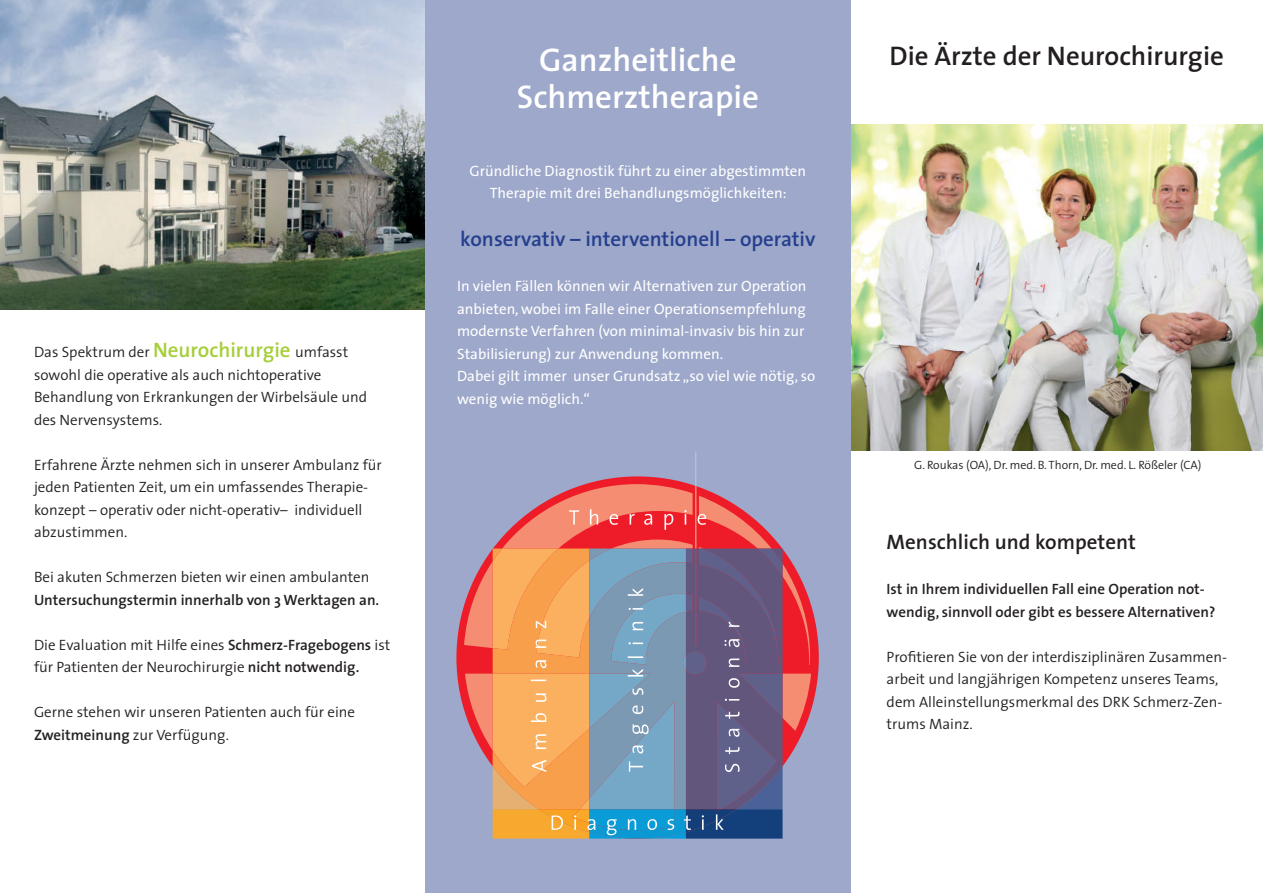
<style>
.page{position:relative;width:1263px;height:893px;background:#fff}
.page>*{position:absolute;margin:0;border:0;box-sizing:border-box;transform-origin:0 0}
.t1{font:600 33px/37.5px "The Sans";color:#fff;text-align:center}
.t2{font:600 27px "The Sans";color:#231f20}
.t3{font:600 21px "The Sans";color:#253f8e}
.t4{font:600 21px "The Sans";color:#231f20}
.t5{font:300 15px/22.5px "The Sans";color:#231f20}
.t6{font:15px/22.5px "The Sans";color:#fff;text-align:center}
.t7{font:600 15px/22.5px "The Sans";color:#231f20}
.t8{font:300 12px "The Sans";color:#231f20}
.s1{font-weight:600;font-size:21px;color:#a6ce39}
.s2{font-weight:600}
</style>
<div class="page">
<img style="left:850px;top:124px;width:413px;height:327px">
<img style="left:0;top:0;width:425px;height:310px">
<div style="left:425px;top:0;width:425px;height:893px;background:#9da8ca"></div>
<svg style="left:465px;top:451px;width:346px;height:388px"></svg>
<p class="t5" style="left:34px;top:340px;width:334px">Das Spektrum der <span class="s1">Neurochirurgie</span> umfasst sowohl die operative als auch nichtoperative Behandlung von Erkrankungen der Wirbelsäule und des Nervensystems.</p>
<p class="t5" style="left:34px;top:453px;width:349px">Erfahrene Ärzte nehmen sich in unserer Ambulanz für jeden Patienten Zeit, um ein umfassendes Therapie&shy;konzept – operativ oder nicht-operativ– individuell abzustimmen.</p>
<p class="t5" style="left:34px;top:565px;width:337px">Bei akuten Schmerzen bieten wir einen ambulanten</p>
<p class="t7" style="left:34px;top:588px;width:347px">Untersuchungstermin innerhalb von 3 Werktagen an.</p>
<p class="t5" style="left:34px;top:633px;width:358px">Die Evaluation mit Hilfe eines <span class="s2">Schmerz-Fragebogens</span> ist für Patienten der Neurochirurgie <span class="s2">nicht notwendig.</span></p>
<p class="t5" style="left:34px;top:700px;width:323px">Gerne stehen wir unseren Patienten auch für eine<br><span class="s2">Zweitmeinung</span> zur Verfügung.</p>
<h1 class="t1" style="left:517px;top:40px;width:244px">Ganzheitliche<br>Schmerztherapie</h1>
<p class="t6" style="left:469px;top:159px;width:338px">Gründliche Diagnostik führt zu einer abgestimmten<br>Therapie mit drei Behandlungsmöglichkeiten:</p>
<h3 class="t3" style="left:460px;top:222px;width:357px">konservativ – interventionell – operativ</h3>
<p class="t6" style="left:457px;top:274px;width:360px;text-align:left">In vielen Fällen können wir Alternativen zur Operation anbieten, wobei im Falle einer Operationsempfehlung modernste Verfahren (von minimal-invasiv bis hin zur Stabilisierung) zur Anwendung kommen.<br>Dabei gilt immer unser Grundsatz „so viel wie nötig, so wenig wie möglich.“</p>
<h2 class="t2" style="left:889px;top:33px;width:336px">Die Ärzte der Neurochirurgie</h2>
<p class="t8" style="left:914px;top:455px;width:289px">G. Roukas (OA), Dr. med. B. Thorn, Dr. med. L. Rößeler (CA)</p>
<h3 class="t4" style="left:887px;top:524px;width:251px">Menschlich und kompetent</h3>
<p class="t7" style="left:887px;top:577px;width:330px">Ist in Ihrem individuellen Fall eine Operation not&shy;wendig, sinnvoll oder gibt es bessere Alternativen?</p>
<p class="t5" style="left:887px;top:645px;width:342px">Profitieren Sie von der interdisziplinären Zusammen&shy;arbeit und langjährigen Kompetenz unseres Teams, dem Alleinstellungsmerkmal des DRK Schmerz-Zen&shy;trums Mainz.</p>
</div>
